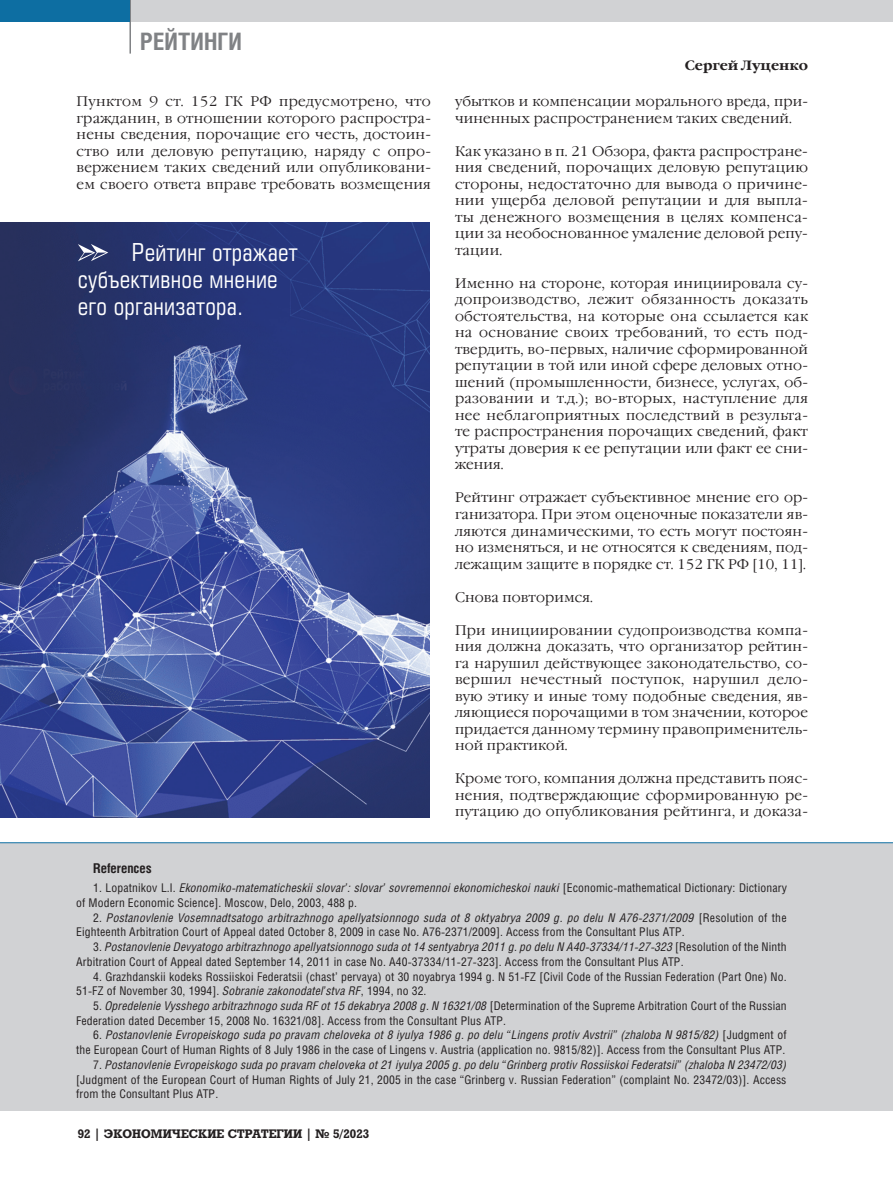
<style>
.page{position:relative;width:893px;height:1191px;background:#fff}
.page>*{position:absolute;margin:0;border:0;box-sizing:border-box;transform-origin:0 0}
.Vrez{font:24px/27px "Europe Condensed C";letter-spacing:.01em;color:#fff}
.ColonTitul_1{font:700 24px "Helios Cond C";color:#808285}
.Body_Text{font:13.95px/16.5px "Garamond C";letter-spacing:.01em;color:#231f20;text-align:justify}
.Autor_Col{font:700 13.5px "Garamond C";color:#231f20}
.Literatura_0{font:700 13.5px "Helios Cond C";color:#231f20}
.Literatura_2_Engl{font:12px/14.7px "Helios Cond C";letter-spacing:.01em;color:#231f20}
.t1{font:700 12px "Rodeo C";color:#231f20}
.s1{font-style:italic}
</style>
<div class="page">
<img style="left:0;top:223px;width:429px;height:594px">
<div style="left:0;top:0;width:893px;height:21px;background:#d1d2d4"></div>
<hr style="left:129px;top:0;width:2px;height:54px;background:#808285">
<div style="left:0;top:0;width:130px;height:21px;background:#0d6ea2"></div>
<div style="left:0;top:842px;width:893px;height:268px;background:#d1d2d4"></div>
<hr style="left:0;top:842px;width:893px;height:1px;background:#0d6ea2">
<svg style="left:78px;top:244px;width:30px;height:17px"></svg>
<p class="ColonTitul_1" style="left:140px;top:27px;width:103px">РЕЙТИНГИ</p>
<p class="Autor_Col" style="left:685px;top:58px;width:125px">Сергей Луценко</p>
<p class="Body_Text" style="left:77px;top:94px;width:356px">Пунктом 9 ст. 152 ГК РФ предусмотрено, что гражданин, в отношении которого распростра&shy;нены сведения, порочащие его честь, достоин&shy;ство или деловую репутацию, наряду с опро&shy;вержением таких сведений или опубликовани&shy;ем своего ответа вправе требовать возмещения</p>
<p class="Body_Text" style="left:455px;top:94px;width:354px">убытков и компенсации морального вреда, при&shy;чиненных распространением таких сведений.</p>
<p class="Body_Text" style="left:455px;top:143px;width:354px">Как указано в п. 21 Обзора, факта распростране&shy;ния сведений, порочащих деловую репутацию стороны, недостаточно для вывода о причине&shy;нии ущерба деловой репутации и для выпла&shy;ты денежного возмещения в целях компенса&shy;ции за необоснованное умаление деловой репу&shy;тации.</p>
<p class="Body_Text" style="left:455px;top:275px;width:354px">Именно на стороне, которая инициировала су&shy;допроизводство, лежит обязанность доказать обстоятельства, на которые она ссылается как на основание своих требований, то есть под&shy;твердить, во-первых, наличие сформированной репутации в той или иной сфере деловых отно&shy;шений (промышленности, бизнесе, услугах, об&shy;разовании и т.д.); во-вторых, наступление для нее неблагоприятных последствий в результа&shy;те распространения порочащих сведений, факт утраты доверия к ее репутации или факт ее сни&shy;жения.</p>
<p class="Body_Text" style="left:455px;top:490px;width:354px">Рейтинг отражает субъективное мнение его ор&shy;ганизатора. При этом оценочные показатели яв&shy;ляются динамическими, то есть могут постоян&shy;но изменяться, и не относятся к сведениям, под&shy;лежащим защите в порядке ст. 152 ГК РФ [10, 11].</p>
<p class="Body_Text" style="left:455px;top:589px;width:139px">Снова повторимся.</p>
<p class="Body_Text" style="left:455px;top:622px;width:354px">При инициировании судопроизводства компа&shy;ния должна доказать, что организатор рейтин&shy;га нарушил действующее законодательство, со&shy;вершил нечестный поступок, нарушил дело&shy;вую этику и иные тому подобные сведения, яв&shy;ляющиеся порочащими в том значении, которое придается данному термину правоприменитель&shy;ной практикой.</p>
<p class="Body_Text" style="left:455px;top:770px;width:354px">Кроме того, компания должна представить пояс&shy;нения, подтверждающие сформированную ре&shy;путацию до опубликования рейтинга, и доказа-</p>
<p class="Vrez" style="left:78px;top:239px;width:221px;text-indent:54px">Рейтинг отражает субъективное мнение его организатора.</p>
<p class="Literatura_0" style="left:93px;top:860px;width:60px">References</p>
<p class="Literatura_2_Engl" style="left:76px;top:880px;width:712px;text-indent:17px">1. Lopatnikov L.I. <span class="s1">Ekonomiko-matematicheskii slovar’: slovar’ sovremennoi ekonomicheskoi nauki</span> [Economic-mathematical Dictionary: Dictionary of Modern Economic Science]. Moscow, Delo, 2003, 488 p.</p>
<p class="Literatura_2_Engl" style="left:76px;top:910px;width:712px;text-indent:17px">2. <span class="s1">Postanovlenie Vosemnadtsatogo arbitrazhnogo apellyatsionnogo suda ot 8 oktyabrya 2009 g. po delu N A76-2371/2009</span> [Resolution of the<br>Eighteenth Arbitration Court of Appeal dated October 8, 2009 in case No. A76-2371/2009]. Access from the Consultant Plus ATP.</p>
<p class="Literatura_2_Engl" style="left:76px;top:939px;width:712px;text-indent:17px">3. <span class="s1">Postanovlenie Devyatogo arbitrazhnogo apellyatsionnogo suda ot 14 sentyabrya 2011 g. po delu N A40-37334/11-27-323</span> [Resolution of the Ninth<br>Arbitration Court of Appeal dated September 14, 2011 in case No. A40-37334/11-27-323]. Access from the Consultant Plus ATP.</p>
<p class="Literatura_2_Engl" style="left:76px;top:968px;width:712px;text-indent:17px">4. Grazhdanskii kodeks Rossiiskoi Federatsii (chast’ pervaya) ot 30 noyabrya 1994 g. N 51-FZ [Civil Code of the Russian Federation (Part One) No.<br>51-FZ of November 30, 1994]. <span class="s1">Sobranie zakonodatel’stva RF</span>, 1994, no 32.</p>
<p class="Literatura_2_Engl" style="left:76px;top:998px;width:712px;text-indent:17px">5. <span class="s1">Opredelenie Vysshego arbitrazhnogo suda RF ot 15 dekabrya 2008 g. N 16321/08</span> [Determination of the Supreme Arbitration Court of the Russian<br>Federation dated December 15, 2008 No. 16321/08]. Access from the Consultant Plus ATP.</p>
<p class="Literatura_2_Engl" style="left:76px;top:1027px;width:712px;text-align:right">6. <span class="s1">Postanovlenie Evropeiskogo suda po pravam cheloveka ot 8 iyulya 1986 g. po delu “Lingens protiv Avstrii” (zhaloba N 9815/82)</span> [Judgment of the European Court of Human Rights of 8 July 1986 in the case of Lingens v. Austria (application no. 9815/82)]. Access from the Consultant Plus ATP.</p>
<p class="Literatura_2_Engl" style="left:76px;top:1057px;width:712px;text-align:justify;text-indent:17px">7. <span class="s1">Postanovlenie Evropeiskogo suda po pravam cheloveka ot 21 iyulya 2005 g. po delu “Grinberg protiv Rossiiskoi Federatsii” (zhaloba N 23472/03) </span>[Judgment of the European Court of Human Rights of July 21, 2005 in the case “Grinberg v. Russian Federation” (complaint No. 23472/03)]. Access from the Consultant Plus ATP.</p>
<p class="t1" style="left:78px;top:1126px;width:293px">92 | ЭКОНОМИЧЕСКИЕ СТРАТЕГИИ | № 5/2023</p>
</div>
